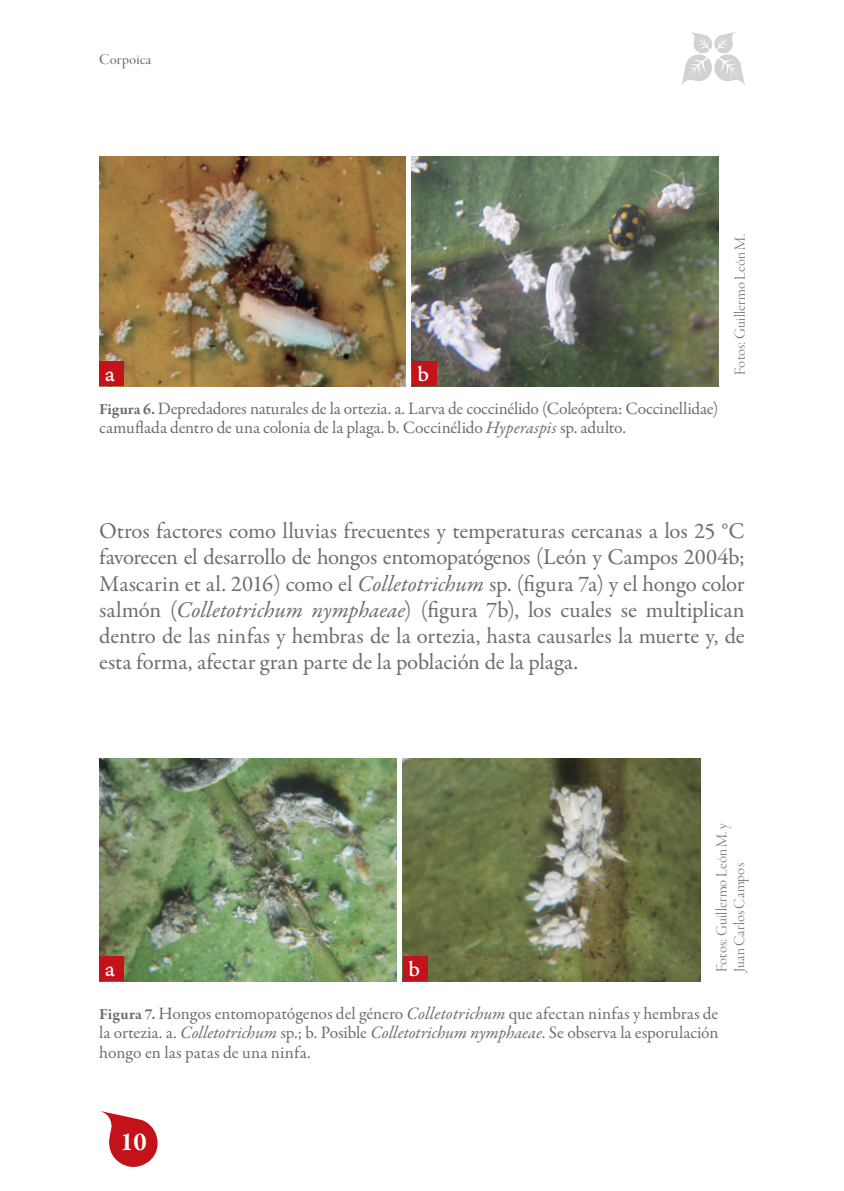
<style>
.page{position:relative;width:844px;height:1191px;background:#fff}
.page>*{position:absolute;margin:0;border:0;box-sizing:border-box;transform-origin:0 0}
.t1{font:700 26.43px "Garamond Premr Pro";color:#fff}
.t2{font:22.75px/26.2px "Garamond Premr Pro";letter-spacing:-.005em;color:#6c6d70;text-align:justify}
.t3{font:22.75px "Garamond Premr Pro Med Capt";color:#fff}
.t4{font:17.5px/19.2px "Garamond Premr Pro";letter-spacing:-.01em;color:#6c6d70}
.t5{font:15.75px/17.5px "Garamond Premr Pro Lt Disp";letter-spacing:.01em;color:#6c6d70}
.t6{font:15.75px "Garamond Premr Pro Med Disp";letter-spacing:.01em;color:#6c6d70}
.s1{font-weight:700;font-size:15.75px}
.s2{font-style:italic}
</style>
<div class="page">
<svg style="left:681px;top:32px;width:64px;height:53px"></svg>
<svg style="left:100px;top:1111px;width:58px;height:56px"></svg>
<img style="left:99px;top:156px;width:306px;height:230px">
<img style="left:99px;top:758px;width:297px;height:223px">
<img style="left:403px;top:758px;width:297px;height:223px">
<img style="left:412px;top:156px;width:306px;height:230px">
<div style="left:99px;top:361px;width:25px;height:25px;background:#c4121a"></div>
<div style="left:99px;top:956px;width:25px;height:25px;background:#c4121a"></div>
<div style="left:412px;top:361px;width:24px;height:25px;background:#c4121a"></div>
<div style="left:403px;top:956px;width:24px;height:25px;background:#c4121a"></div>
<p class="t6" style="left:99px;top:50px;width:54px">Corpoica</p>
<p class="t3" style="left:105px;top:360px;width:12px">a</p>
<p class="t3" style="left:417px;top:360px;width:13px">b</p>
<p class="t4" style="left:99px;top:399px;width:620px"><span class="s1">Figura 6.</span> Depredadores naturales de la ortezia. a. Larva de coccinélido (Coleóptera: Coccinellidae) camuflada dentro de una colonia de la plaga. b. Coccinélido <span class="s2">Hyperaspis</span> sp. adulto.</p>
<p class="t5" style="left:731px;top:375px;width:142px;rotate:-90deg">Fotos: Guillermo León M.</p>
<p class="t2" style="left:99px;top:518px;width:647px">Otros factores como lluvias frecuentes y temperaturas cercanas a los 25 °C favorecen el desarrollo de hongos entomopatógenos (León y Campos 2004b; Mascarin et al. 2016) como el <span class="s2">Colletotrichum</span> sp. (figura 7a) y el hongo color</p>
<p class="t2" style="left:99px;top:597px;width:646px">salmón (<span class="s2">Colletotrichum nymphaeae</span>) (figura 7b), los cuales se multiplican</p>
<p class="t2" style="left:99px;top:623px;width:647px">dentro de las ninfas y hembras de la ortezia, hasta causarles la muerte y, de esta forma, afectar gran parte de la población de la plaga.</p>
<p class="t3" style="left:105px;top:955px;width:12px">a</p>
<p class="t3" style="left:408px;top:955px;width:13px">b</p>
<p class="t5" style="left:713px;top:972px;width:151px;rotate:-90deg">Fotos: Guillermo León M. y<br>Juan Carlos Campos</p>
<p class="t4" style="left:99px;top:1004px;width:620px;text-align:justify"><span class="s1">Figura 7.</span> Hongos entomopatógenos del género <span class="s2">Colletotrichum</span> que afectan ninfas y hembras de la ortezia. a. <span class="s2">Colletotrichum</span> sp.; b. Posible <span class="s2">Colletotrichum nymphaeae</span>. Se observa la esporulación hongo en las patas de una ninfa.</p>
<p class="t1" style="left:120px;top:1125px;width:28px">10</p>
</div>
